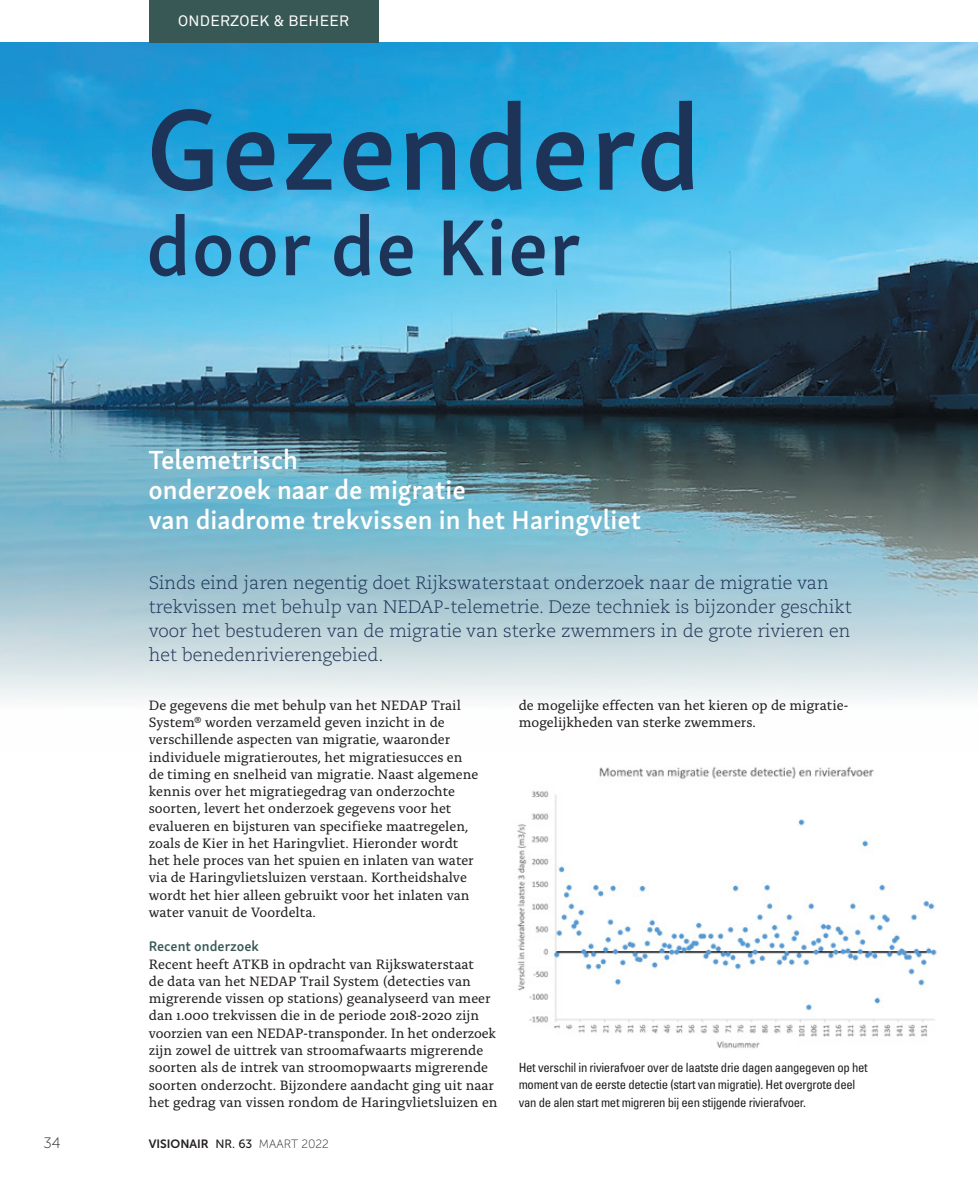
<style>
.page{position:relative;width:978px;height:1191px;background:#fff}
.page>*{position:absolute;margin:0;border:0;box-sizing:border-box;transform-origin:0 0}
.t1{font:600 118.5px "Skolar Sans";letter-spacing:.01em;color:#1d3458}
.t2{font:600 81.6px "Skolar Sans";letter-spacing:.01em;color:#1d3458}
.t3{font:600 27px/30px "Skolar Sans";color:#fff}
.t4{font:300 18px/24px "Caecilia LT Pro 45";color:#1d3458}
.t5{font:15px "Akkurat";letter-spacing:.02em;color:#fff}
.t6{font:15px "Museo Sans 100";color:#231f20}
.t7{font:14.25px/17.2px "Alda OTCEV";color:#231f20}
.t8{font:600 14.25px "Skolar Sans";color:#385855}
.t9{font:condensed 12.75px/17.2px "Univers LT Std";letter-spacing:-.025em;color:#231f20}
.t10{font:12px "Museo Sans 700";color:#231f20}
.s1{font-family:"Museo Sans 500"}
.s2{font-family:"Museo Sans 100"}
</style>
<div class="page">
<img style="left:0;top:43px;width:978px;height:656px">
<div style="left:149px;top:0;width:229px;height:43px;background:#385855"></div>
<img style="left:517px;top:766px;width:420px;height:283px">
<p class="t5" style="left:178px;top:12px;width:172px">ONDERZOEK &amp; BEHEER</p>
<h1 class="t1" style="left:146px;top:55px;width:556px">Gezenderd</h1>
<h2 class="t2" style="left:146px;top:183px;width:436px">door de Kier</h2>
<h3 class="t3" style="left:148px;top:442px;width:494px">Telemetrisch<br>onderzoek naar de migratie<br>van diadrome trekvissen in het Haringvliet</h3>
<p class="t4" style="left:149px;top:571px;width:705px">Sinds eind jaren negentig doet Rijkswaterstaat onderzoek naar de migratie van trekvissen met behulp van NEDAP-telemetrie. Deze techniek is bijzonder geschikt voor het bestuderen van de migratie van sterke zwemmers in de grote rivieren en het benedenrivierengebied.</p>
<p class="t7" style="left:149px;top:695px;width:331px">De gegevens die met behulp van het NEDAP Trail System® worden verzameld geven inzicht in de verschillende aspecten van migratie, waaronder individuele migratieroutes, het migratiesucces en de timing en snelheid van migratie. Naast algemene kennis over het migratiegedrag van onderzochte soorten, levert het onderzoek gegevens voor het evalueren en bijsturen van specifieke maatregelen, zoals de Kier in het Haringvliet. Hieronder wordt het hele proces van het spuien en inlaten van water via de Haringvlietsluizen verstaan. Kortheidshalve wordt het hier alleen gebruikt voor het inlaten van water vanuit de Voordelta.</p>
<p class="t8" style="left:149px;top:935px;width:112px">Recent onderzoek</p>
<p class="t7" style="left:149px;top:954px;width:350px">Recent heeft ATKB in opdracht van Rijkswaterstaat<br>de data van het NEDAP Trail System (detecties van migrerende vissen op stations) geanalyseerd van meer dan 1.000 trekvissen die in de periode 2018-2020 zijn voorzien van een NEDAP-transponder. In het onderzoek zijn zowel de uittrek van stroomafwaarts migrerende soorten als de intrek van stroomopwaarts migrerende soorten onderzocht. Bijzondere aandacht ging uit naar het gedrag van vissen rondom de Haringvlietsluizen en</p>
<p class="t7" style="left:519px;top:695px;width:330px">de mogelijke effecten van het kieren op de migratie&shy;mogelijkheden van sterke zwemmers.</p>
<p class="t9" style="left:519px;top:1058px;width:351px">Het verschil in rivierafvoer over de laatste drie dagen aangegeven op het moment van de eerste detectie (start van migratie). Het overgrote deel van de alen start met migreren bij een stijgende rivierafvoer.</p>
<p class="t6" style="left:44px;top:1135px;width:19px">34</p>
<p class="t10" style="left:149px;top:1137px;width:182px">VISIONAIR <span class="s1">NR. 63</span> <span class="s2">MAART 2022</span></p>
</div>
